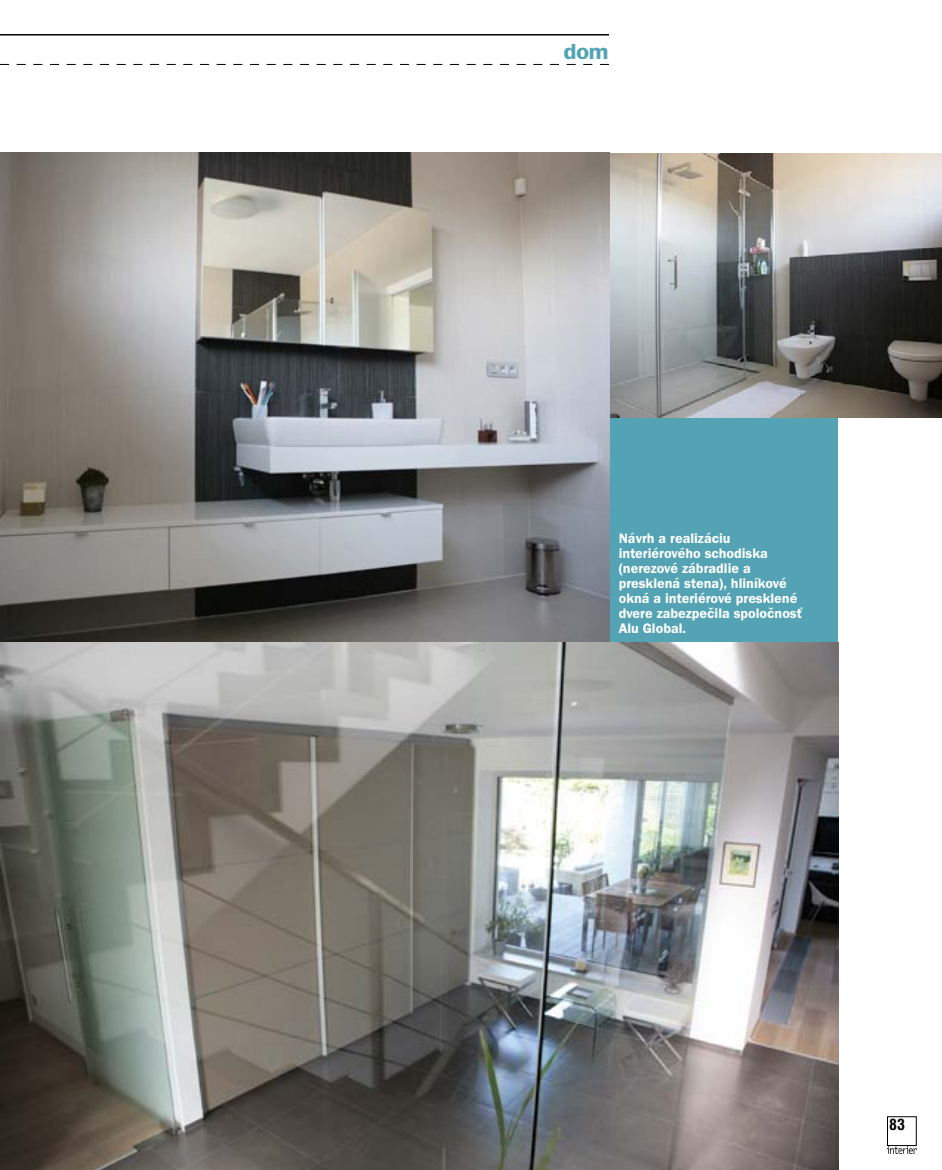
<style>
.page{position:relative;width:942px;height:1170px;background:#fff}
.page>*{position:absolute;margin:0;border:0;box-sizing:border-box;transform-origin:0 0}
.t1{font:22.5px "Franklin Got Itc TOT Dem";color:#53a3b4;scale:1.1 1}
.t2{font:condensed 15px "Swiss 721 AT Bold";color:#000;scale:1.05 1}
.t3{font:14.25px/15px "Franklin Got Itc TOT Dem";color:#fff}
</style>
<div class="page">
<div style="left:589px;top:366px;width:249px;height:281px;background:#53a3b4"></div>
<img style="left:609px;top:153px;width:333px;height:264px">
<img style="left:0;top:152px;width:609px;height:490px">
<img style="left:0;top:642px;width:838px;height:527px">
<img style="left:887px;top:1145px;width:29px;height:8px">
<hr style="left:0;top:34px;width:609px;height:2px;background:#000">
<svg style="left:0;top:64px;width:609px;height:1px"></svg>
<h1 class="t1" style="left:563px;top:39px;width:43px">dom</h1>
<p class="t3" style="left:619px;top:530px;width:185px">Návrh a realizáciu interiérového schodiska (nerezové zábradlie a presklená stena), hliníkové okná a interiérové presklené dvere zabezpečila spoločnosť<br>Alu Global.</p>
<p class="t2" style="left:889px;top:1115px;width:16px">83</p>
</div>
